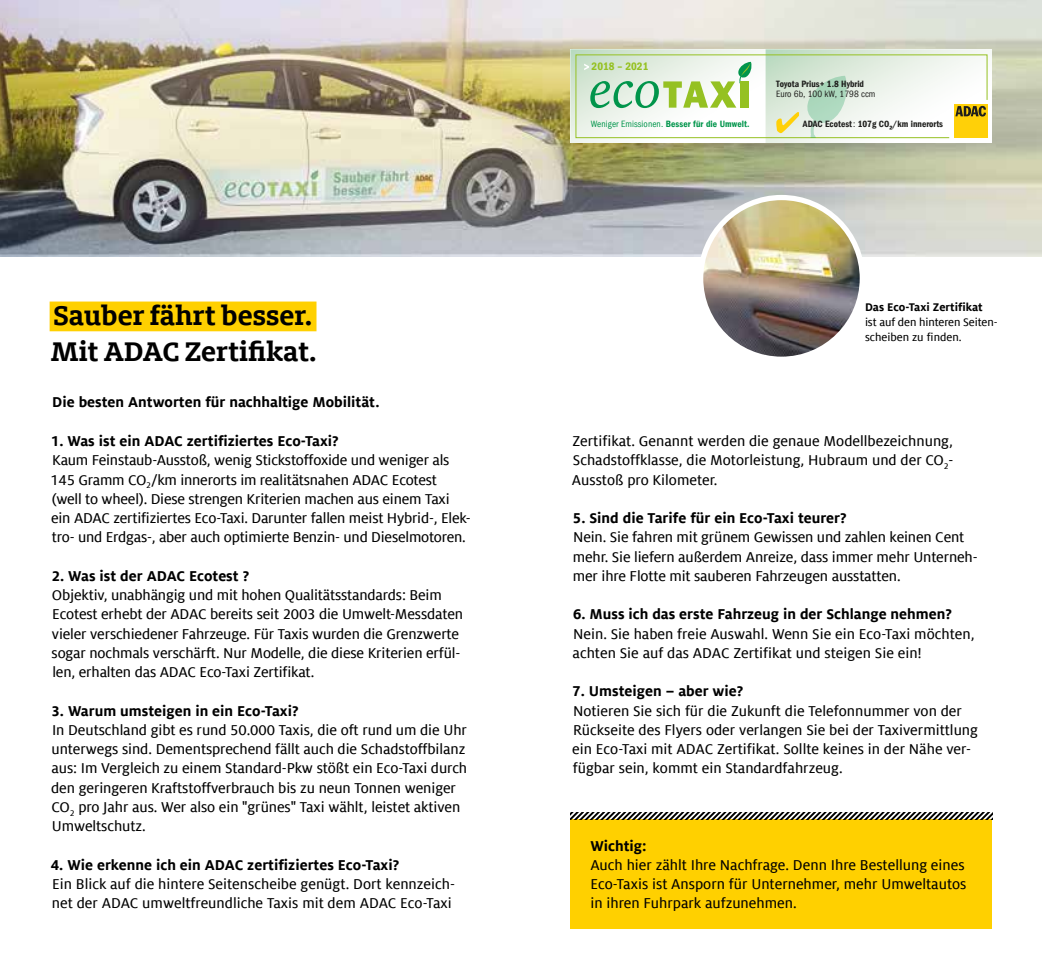
<style>
.page{position:relative;width:1042px;height:968px;background:#fff}
.page>*{position:absolute;margin:0;border:0;box-sizing:border-box;transform-origin:0 0}
.t1{font:700 29.75px/35.9px "Milo Slab Offc Pro";color:#000}
.t2{font:15.75px/19.2px "Milo Offc Pro Text";letter-spacing:-.01em;color:#000}
.t3{font:700 15.75px "Milo Offc Pro";color:#000}
.t4{font:12.25px/14.9px "Milo Offc Pro Text";letter-spacing:-.01em;color:#000}
.t5{font:700 12.25px "Milo Offc Pro";color:#000}
.t6{font:11.38px "Franklin Gothic LT Com Dm Cn";color:#95c122}
.t7{font:9.45px "Franklin Gothic LT Com Dm Cn";color:#1e1e1c}
.t8{font:9.45px "Franklin Gothic LT Com Dm Cn";letter-spacing:.01em;color:#01954b}
.t9{font:condensed 9.45px "Franklin Gothic LT Com";color:#1e1e1c}
.s1{font-family:"Franklin Gothic LT Com";font-stretch:condensed}
</style>
<div class="page">
<img style="left:0;top:0;width:1042px;height:257px">
<img style="left:700px;top:197px;width:162px;height:162px;border-radius:81px">
<div style="left:698px;top:195px;width:167px;height:167px;border:5px solid #fff;border-radius:50%"></div>
<div style="left:50px;top:301px;width:266px;height:30px;background:#ffd000"></div>
<svg style="left:570px;top:50px;width:422px;height:93px"></svg>
<div style="left:570px;top:819px;width:422px;height:109px;background:#ffd000"></div>
<svg style="left:570px;top:812px;width:422px;height:7px"></svg>
<h1 class="t1" style="left:50px;top:296px;width:268px">Sauber fährt besser.<br>Mit ADAC Zertifikat.</h1>
<p class="t3" style="left:52px;top:393px;width:329px">Die besten Antworten für nachhaltige Mobilität.</p>
<p class="t3" style="left:51px;top:432px;width:289px">1. Was ist ein ADAC zertifiziertes Eco-Taxi?</p>
<p class="t2" style="left:50px;top:450px;width:422px">Kaum Feinstaub-Ausstoß, wenig Stickstoffoxide und weniger als 145 Gramm CO<sub>2</sub>/km innerorts im realitätsnahen ADAC Ecotest (well to wheel). Diese strengen Kriterien machen aus einem Taxi ein ADAC zertifiziertes Eco-Taxi. Darunter fallen meist Hybrid-, Elek&shy;tro- und Erdgas-, aber auch optimierte Benzin- und Dieselmotoren.</p>
<p class="t3" style="left:52px;top:567px;width:199px">2. Was ist der ADAC Ecotest ?</p>
<p class="t2" style="left:52px;top:585px;width:413px">Objektiv, unabhängig und mit hohen Qualitätsstandards: Beim Ecotest erhebt der ADAC bereits seit 2003 die Umwelt-Messdaten vieler verschiedener Fahrzeuge. Für Taxis wurden die Grenzwerte sogar nochmals verschärft. Nur Modelle, die diese Kriterien erfül&shy;len, erhalten das ADAC Eco-Taxi Zertifikat.</p>
<p class="t3" style="left:52px;top:701px;width:248px">3. Warum umsteigen in ein Eco-Taxi?</p>
<p class="t2" style="left:51px;top:720px;width:417px">In Deutschland gibt es rund 50.000 Taxis, die oft rund um die Uhr unterwegs sind. Dementsprechend fällt auch die Schadstoffbilanz aus: Im Vergleich zu einem Standard-Pkw stößt ein Eco-Taxi durch den geringeren Kraftstoffverbrauch bis zu neun Tonnen weniger CO<sub>2</sub> pro Jahr aus. Wer also ein "grünes" Taxi wählt, leistet aktiven Umweltschutz.</p>
<p class="t3" style="left:51px;top:855px;width:350px">4. Wie erkenne ich ein ADAC zertifiziertes Eco-Taxi?</p>
<p class="t2" style="left:52px;top:874px;width:404px">Ein Blick auf die hintere Seitenscheibe genügt. Dort kennzeich&shy;net der ADAC umweltfreundliche Taxis mit dem ADAC Eco-Taxi</p>
<p class="t6" style="left:591px;top:60px;width:58px">2018 – 2021</p>
<p class="t8" style="left:591px;top:119px;width:160px"><span class="s1">Weniger Emissionen.</span> Besser für die Umwelt.</p>
<p class="t7" style="left:776px;top:78px;width:89px">Toyota Prius+ 1.8 Hybrid</p>
<p class="t9" style="left:776px;top:88px;width:101px">Euro 6b, 100 kW, 1798 ccm</p>
<p class="t7" style="left:803px;top:119px;width:142px">ADAC Ecotest<span class="s1">:</span> 107g CO /km innerorts</p>
<p class="t7" style="left:889px;top:123px;width:5px">²</p>
<p class="t5" style="left:865px;top:300px;width:119px">Das Eco-Taxi Zertifikat</p>
<p class="t4" style="left:865px;top:315px;width:134px">ist auf den hinteren Seiten&shy;scheiben zu finden.</p>
<p class="t2" style="left:572px;top:431px;width:383px;text-align:justify">Zertifikat. Genannt werden die genaue Modellbezeichnung, Schadstoffklasse, die Motorleistung, Hubraum und der CO<sub>2</sub>- Ausstoß pro Kilometer.</p>
<p class="t3" style="left:573px;top:509px;width:275px">5. Sind die Tarife für ein Eco-Taxi teurer?</p>
<p class="t2" style="left:573px;top:527px;width:406px">Nein. Sie fahren mit grünem Gewissen und zahlen keinen Cent mehr. Sie liefern außerdem Anreize, dass immer mehr Unterneh&shy;mer ihre Flotte mit sauberen Fahrzeugen ausstatten.</p>
<p class="t3" style="left:573px;top:605px;width:380px">6. Muss ich das erste Fahrzeug in der Schlange nehmen?</p>
<p class="t2" style="left:572px;top:624px;width:403px">Nein. Sie haben freie Auswahl. Wenn Sie ein Eco-Taxi möchten, achten Sie auf das ADAC Zertifikat und steigen Sie ein!</p>
<p class="t3" style="left:572px;top:682px;width:172px">7. Umsteigen – aber wie?</p>
<p class="t2" style="left:572px;top:701px;width:407px">Notieren Sie sich für die Zukunft die Telefonnummer von der Rückseite des Flyers oder verlangen Sie bei der Taxivermittlung ein Eco-Taxi mit ADAC Zertifikat. Sollte keines in der Nähe ver&shy;fügbar sein, kommt ein Standardfahrzeug.</p>
<p class="t3" style="left:590px;top:836px;width:58px">Wichtig:</p>
<p class="t2" style="left:590px;top:855px;width:377px;text-align:justify">Auch hier zählt Ihre Nachfrage. Denn Ihre Bestellung eines Eco-Taxis ist Ansporn für Unternehmer, mehr Umweltautos in ihren Fuhrpark aufzunehmen.</p>
</div>
